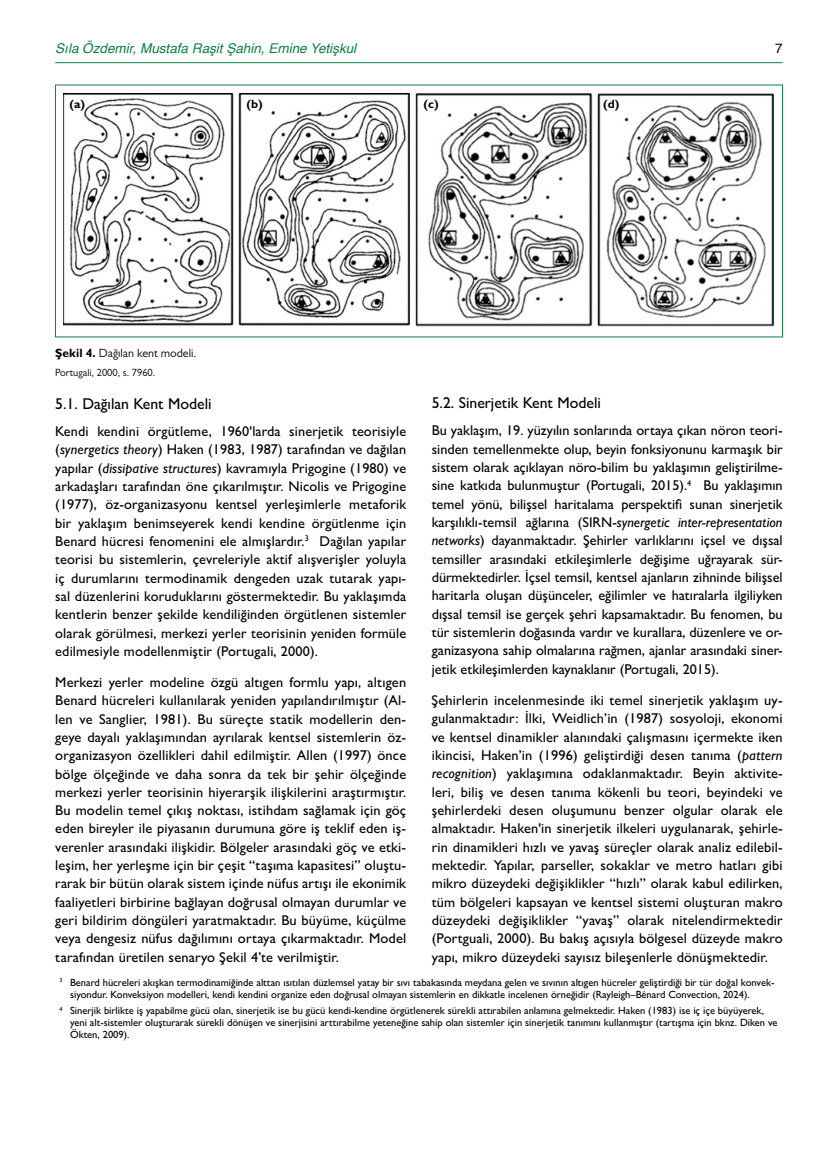
<style>
.page{position:relative;width:838px;height:1170px;background:#fff}
.page>*{position:absolute;margin:0;border:0;box-sizing:border-box;transform-origin:0 0}
.t1{font:500 15.75px "Gill Sans MT Pro";color:#000}
.t2{font:500 14.25px/18.3px "Gill Sans MT Pro";letter-spacing:.01em;color:#000;text-align:justify}
.t3{font:italic 13.5px "Helvetica";color:#0f8140}
.t4{font:13.5px "Helvetica";color:#000}
.t5{font:12px "Gill Sans MT Pro";color:#000}
.t6{font:700 12px "Gill Sans MT Pro";color:#000}
.t7{font:500 10.5px/12px "Gill Sans MT Pro";color:#000}
.t8{font:10.5px "Gill Sans MT Pro";color:#000}
.s1{font-weight:700}
.s2{font-style:italic}
</style>
<div class="page">
<hr style="left:55px;top:62px;width:727px;height:1px;background:#0f8140">
<img style="left:64px;top:93px;width:710px;height:234px">
<p class="t3" style="left:55px;top:37px;width:302px">Sıla Özdemir, Mustafa Raşit Şahin, Emine Yetişkul</p>
<p class="t4" style="left:775px;top:37px;width:9px">7</p>
<p class="t6" style="left:70px;top:96px;width:17px">(a)</p>
<p class="t6" style="left:246px;top:96px;width:18px">(b)</p>
<p class="t6" style="left:423px;top:96px;width:17px">(c)</p>
<p class="t6" style="left:603px;top:96px;width:18px">(d)</p>
<p class="t5" style="left:55px;top:346px;width:143px"><span class="s1">Şekil 4.</span> Dağılan kent modeli.</p>
<p class="t8" style="left:55px;top:366px;width:102px">Portugali, 2000, s. 7960.</p>
<p class="t1" style="left:55px;top:394px;width:158px">5.1. Dağılan Kent Modeli</p>
<p class="t2" style="left:55px;top:422px;width:352px">Kendi kendini örgütleme, 1960'larda sinerjetik teorisiyle (<span class="s2">synergetics theory</span>) Haken (1983, 1987) tarafından ve dağılan yapılar (<span class="s2">dissipative structures</span>) kavramıyla Prigogine (1980) ve arkadaşları tarafından öne çıkarılmıştır. Nicolis ve Prigogine (1977), öz-organizasyonu kentsel yerleşimlerle metaforik bir yaklaşım benimseyerek kendi kendine örgütlenme için Benard hücresi fenomenini ele almışlardır.<sup>3</sup> Dağılan yapılar teorisi bu sistemlerin, çevreleriyle aktif alışverişler yoluyla iç durumlarını termodinamik dengeden uzak tutarak yapı&shy;sal düzenlerini koruduklarını göstermektedir. Bu yaklaşımda kentlerin benzer şekilde kendiliğinden örgütlenen sistemler olarak görülmesi, merkezi yerler teorisinin yeniden formüle edilmesiyle modellenmiştir (Portugali, 2000).</p>
<p class="t2" style="left:55px;top:672px;width:352px">Merkezi yerler modeline özgü altıgen formlu yapı, altıgen Benard hücreleri kullanılarak yeniden yapılandırılmıştır (Al&shy;len ve Sanglier, 1981). Bu süreçte statik modellerin den&shy;geye dayalı yaklaşımından ayrılarak kentsel sistemlerin öz&shy;organizasyon özellikleri dahil edilmiştir. Allen (1997) önce bölge ölçeğinde ve daha sonra da tek bir şehir ölçeğinde merkezi yerler teorisinin hiyerarşik ilişkilerini araştırmıştır.<br>Bu modelin temel çıkış noktası, istihdam sağlamak için göç eden bireyler ile piyasanın durumuna göre iş teklif eden iş&shy;verenler arasındaki ilişkidir. Bölgeler arasındaki göç ve etki&shy;leşim, her yerleşme için bir çeşit “taşıma kapasitesi” oluştu&shy;rarak bir bütün olarak sistem içinde nüfus artışı ile ekonimik faaliyetleri birbirine bağlayan doğrusal olmayan durumlar ve geri bildirim döngüleri yaratmaktadır. Bu büyüme, küçülme veya dengesiz nüfus dağılımını ortaya çıkarmaktadır. Model tarafından üretilen senaryo Şekil 4’te verilmiştir.</p>
<p class="t1" style="left:432px;top:394px;width:171px">5.2. Sinerjetik Kent Modeli</p>
<p class="t2" style="left:432px;top:421px;width:352px">Bu yaklaşım, 19. yüzyılın sonlarında ortaya çıkan nöron teori&shy;sinden temellenmekte olup, beyin fonksiyonunu karmaşık bir sistem olarak açıklayan nöro-bilim bu yaklaşımın geliştirilme&shy;sine katkıda bulunmuştur (Portugali, 2015).<sup>4</sup> Bu yaklaşımın temel yönü, bilişsel haritalama perspektifi sunan sinerjetik karşılıklı-temsil ağlarına (SIRN-<span class="s2">synergetic inter-representation networks</span>) dayanmaktadır. Şehirler varlıklarını içsel ve dışsal temsiller arasındaki etkileşimlerle değişime uğrayarak sür&shy;dürmektedirler. İçsel temsil, kentsel ajanların zihninde bilişsel haritarla oluşan düşünceler, eğilimler ve hatıralarla ilgiliyken dışsal temsil ise gerçek şehri kapsamaktadır. Bu fenomen, bu tür sistemlerin doğasında vardır ve kurallara, düzenlere ve or&shy;ganizasyona sahip olmalarına rağmen, ajanlar arasındaki siner&shy;jetik etkileşimlerden kaynaklanır (Portugali, 2015).</p>
<p class="t2" style="left:432px;top:690px;width:352px">Şehirlerin incelenmesinde iki temel sinerjetik yaklaşım uy&shy;gulanmaktadır: İlki, Weidlich’in (1987) sosyoloji, ekonomi ve kentsel dinamikler alanındaki çalışmasını içermekte iken ikincisi, Haken’in (1996) geliştirdiği desen tanıma (<span class="s2">pattern recognition</span>) yaklaşımına odaklanmaktadır. Beyin aktivite&shy;leri, biliş ve desen tanıma kökenli bu teori, beyindeki ve şehirlerdeki desen oluşumunu benzer olgular olarak ele almaktadır. Haken'in sinerjetik ilkeleri uygulanarak, şehirle&shy;rin dinamikleri hızlı ve yavaş süreçler olarak analiz edilebil&shy;mektedir. Yapılar, parseller, sokaklar ve metro hatları gibi mikro düzeydeki değişiklikler “hızlı” olarak kabul edilirken, tüm bölgeleri kapsayan ve kentsel sistemi oluşturan makro düzeydeki değişiklikler “yavaş” olarak nitelendirmektedir (Portguali, 2000). Bu bakış açısıyla bölgesel düzeyde makro yapı, mikro düzeydeki sayısız bileşenlerle dönüşmektedir.</p>
<p class="t7" style="left:70px;top:976px;width:706px;text-indent:-10px"><sup>3</sup> Benard hücreleri akışkan termodinamiğinde alttan ısıtılan düzlemsel yatay bir sıvı tabakasında meydana gelen ve sıvının altıgen hücreler geliştirdiği bir tür doğal konvek&shy;siyondur. Konveksiyon modelleri, kendi kendini organize eden doğrusal olmayan sistemlerin en dikkatle incelenen örneğidir (Rayleigh–Bénard Convection, 2024).</p>
<p class="t7" style="left:70px;top:1004px;width:709px;text-indent:-10px"><sup>4</sup> Sinerjik birlikte iş yapabilme gücü olan, sinerjetik ise bu gücü kendi-kendine örgütlenerek sürekli attırabilen anlamına gelmektedir. Haken (1983) ise iç içe büyüyerek, yeni alt-sistemler oluşturarak sürekli dönüşen ve sinerjisini arttırabilme yeteneğine sahip olan sistemler için sinerjetik tanımını kullanmıştır (tartışma için bknz. Diken ve<br>Ökten, 2009).</p>
</div>
